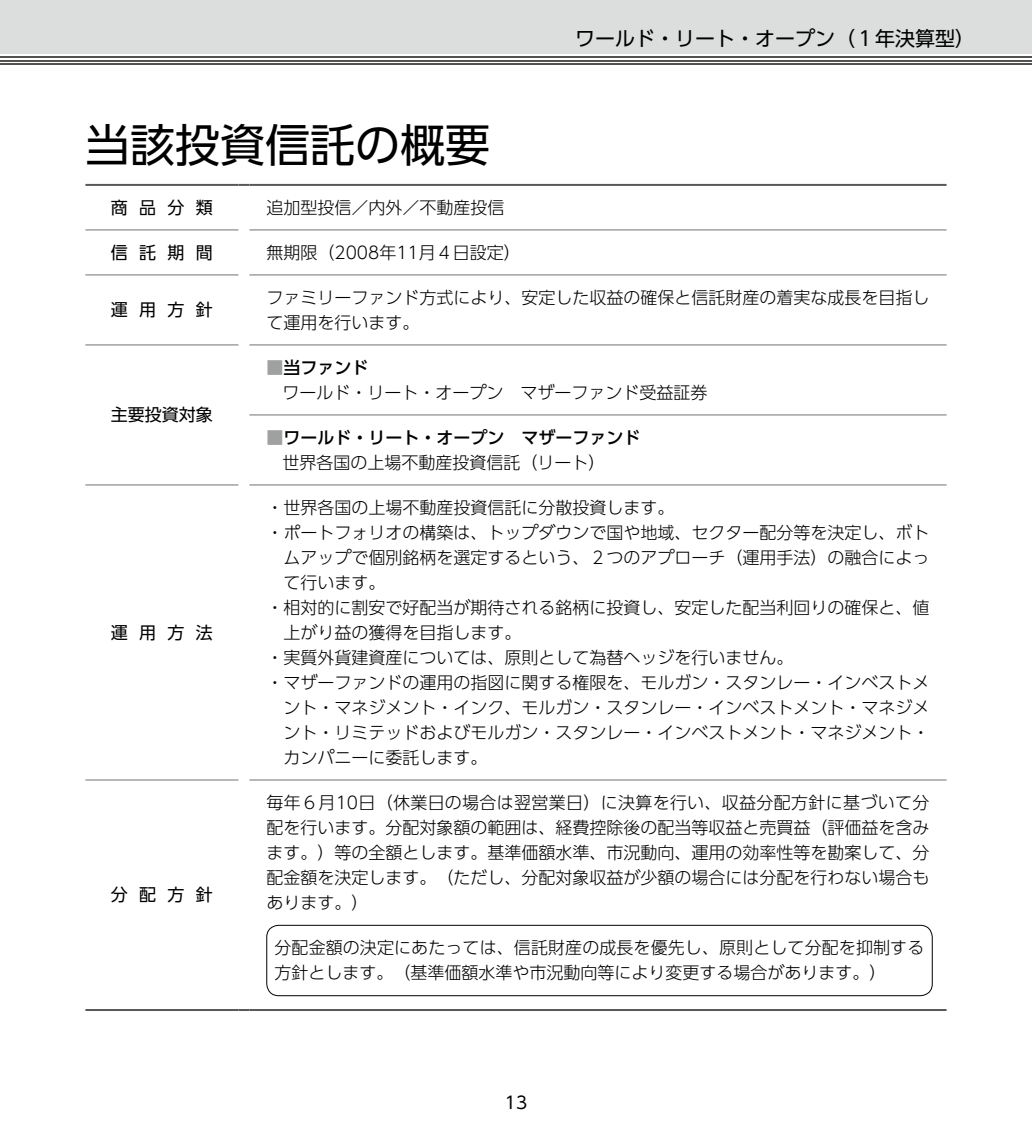
<style>
.page{position:relative;width:1032px;height:1134px;background:#fff}
.page>*{position:absolute;margin:0;border:0;box-sizing:border-box;transform-origin:0 0}
.t1{font:45px "UD Shin Go Pro";color:#000}
.t2{font:20px "UD Shin Go Pro";color:#000}
.t3{font:300 17px/25px "UD Shin Go Pro";color:#000}
.t4{font:500 17px/25px "UD Shin Go Pro";color:#000}
.t5{font:17px "UD Shin Go Pro";letter-spacing:.665em;color:#000}
.s1{font-weight:500;color:#9fa0a0}
.s2{font-weight:500}
.s3{color:#9fa0a0}
.s4{font-weight:300}
</style>
<div class="page">
<div style="left:0;top:0;width:1032px;height:54px;background:#dcdddd"></div>
<hr style="left:0;top:63px;width:1032px;height:2px;background:#545251">
<hr style="left:0;top:60px;width:1032px;height:1px;background:#545251">
<hr style="left:0;top:56px;width:1032px;height:2px;background:#545251">
<hr style="left:85px;top:184px;width:153px;height:2px;background:#595757">
<svg style="left:238px;top:184px;width:11px;height:2px"></svg>
<hr style="left:249px;top:184px;width:697px;height:2px;background:#595757">
<hr style="left:85px;top:1009px;width:153px;height:2px;background:#595757">
<svg style="left:238px;top:1009px;width:11px;height:2px"></svg>
<hr style="left:249px;top:1009px;width:697px;height:2px;background:#595757">
<hr style="left:249px;top:485px;width:697px;height:1px;background:#727171">
<hr style="left:249px;top:780px;width:697px;height:1px;background:#727171">
<hr style="left:85px;top:485px;width:153px;height:1px;background:#727171">
<hr style="left:85px;top:780px;width:153px;height:1px;background:#727171">
<hr style="left:249px;top:230px;width:697px;height:1px;background:#727171">
<hr style="left:249px;top:275px;width:697px;height:1px;background:#727171">
<hr style="left:249px;top:345px;width:697px;height:1px;background:#727171">
<hr style="left:249px;top:415px;width:697px;height:1px;background:#727171">
<hr style="left:85px;top:230px;width:153px;height:1px;background:#727171">
<hr style="left:85px;top:275px;width:153px;height:1px;background:#727171">
<hr style="left:85px;top:345px;width:153px;height:1px;background:#727171">
<div style="left:266px;top:925px;width:666px;height:71px;border:1px solid #000;border-radius:12px"></div>
<h1 class="t1" style="left:85px;top:108px;width:406px">当該投資信託の概要</h1>
<p class="t5" style="left:111px;top:194px;width:104px">商品分類</p>
<p class="t3" style="left:266px;top:195px;width:239px">追加型投信／内外／不動産投信</p>
<p class="t5" style="left:111px;top:239px;width:104px">信託期間</p>
<p class="t3" style="left:266px;top:239px;width:256px">無期限（2008年11月４日設定）</p>
<p class="t2" style="left:575px;top:22px;width:401px">ワールド・リート・オープン（１年決算型）</p>
<p class="t5" style="left:111px;top:296px;width:104px">運用方針</p>
<p class="t5" style="left:111px;top:401px;width:104px">主要投資対象</p>
<p class="t5" style="left:111px;top:619px;width:104px">運用方法</p>
<p class="t5" style="left:111px;top:881px;width:104px">分配方針</p>
<p class="t3" style="left:266px;top:284px;width:664px">ファミリーファンド方式により、安定した収益の確保と信託財産の着実な成長を目指して運用を行います。</p>
<p class="t3" style="left:282px;top:354px;width:426px;text-indent:-16px"><span class="s1">■</span><span class="s2">当ファンド<br></span>ワールド・リート・オープン　マザーファンド受益証券</p>
<p class="t4" style="left:282px;top:424px;width:360px;text-indent:-16px"><span class="s3">■</span>ワールド・リート・オープン　マザーファンド<span class="s4">世界各国の上場不動産投資信託（リート）</span></p>
<p class="t3" style="left:266px;top:494px;width:409px">・世界各国の上場不動産投資信託に分散投資します。</p>
<p class="t3" style="left:266px;top:519px;width:664px">・ポートフォリオの構築は、トップダウンで国や地域、セクター配分等を決定し、ボト</p>
<p class="t3" style="left:283px;top:544px;width:647px">ムアップで個別銘柄を選定するという、２つのアプローチ（運用手法）の融合によっ</p>
<p class="t3" style="left:283px;top:569px;width:103px">て行います。</p>
<p class="t3" style="left:266px;top:594px;width:664px">・相対的に割安で好配当が期待される銘柄に投資し、安定した配当利回りの確保と、値</p>
<p class="t3" style="left:283px;top:619px;width:239px">上がり益の獲得を目指します。</p>
<p class="t3" style="left:266px;top:644px;width:528px">・実質外貨建資産については、原則として為替ヘッジを行いません。</p>
<p class="t3" style="left:266px;top:669px;width:664px">・マザーファンドの運用の指図に関する権限を、モルガン・スタンレー・インベストメ</p>
<p class="t3" style="left:283px;top:694px;width:647px">ント・マネジメント・インク、モルガン・スタンレー・インベストメント・マネジメ</p>
<p class="t3" style="left:283px;top:719px;width:647px">ント・リミテッドおよびモルガン・スタンレー・インベストメント・マネジメント・</p>
<p class="t3" style="left:283px;top:744px;width:205px">カンパニーに委託します。</p>
<p class="t3" style="left:266px;top:790px;width:664px;text-align:justify">毎年６月10日（休業日の場合は翌営業日）に決算を行い、収益分配方針に基づいて分配を行います。分配対象額の範囲は、経費控除後の配当等収益と売買益（評価益を含みます。）等の全額とします。基準価額水準、市況動向、運用の効率性等を勘案して、分配金額を決定します。（ただし、分配対象収益が少額の場合には分配を行わない場合もあります。）</p>
<p class="t3" style="left:274px;top:935px;width:651px">分配金額の決定にあたっては、信託財産の成長を優先し、原則として分配を抑制する方針とします。（基準価額水準や市況動向等により変更する場合があります。）</p>
<p class="t5" style="left:505px;top:1089px;width:24px">13</p>
</div>
